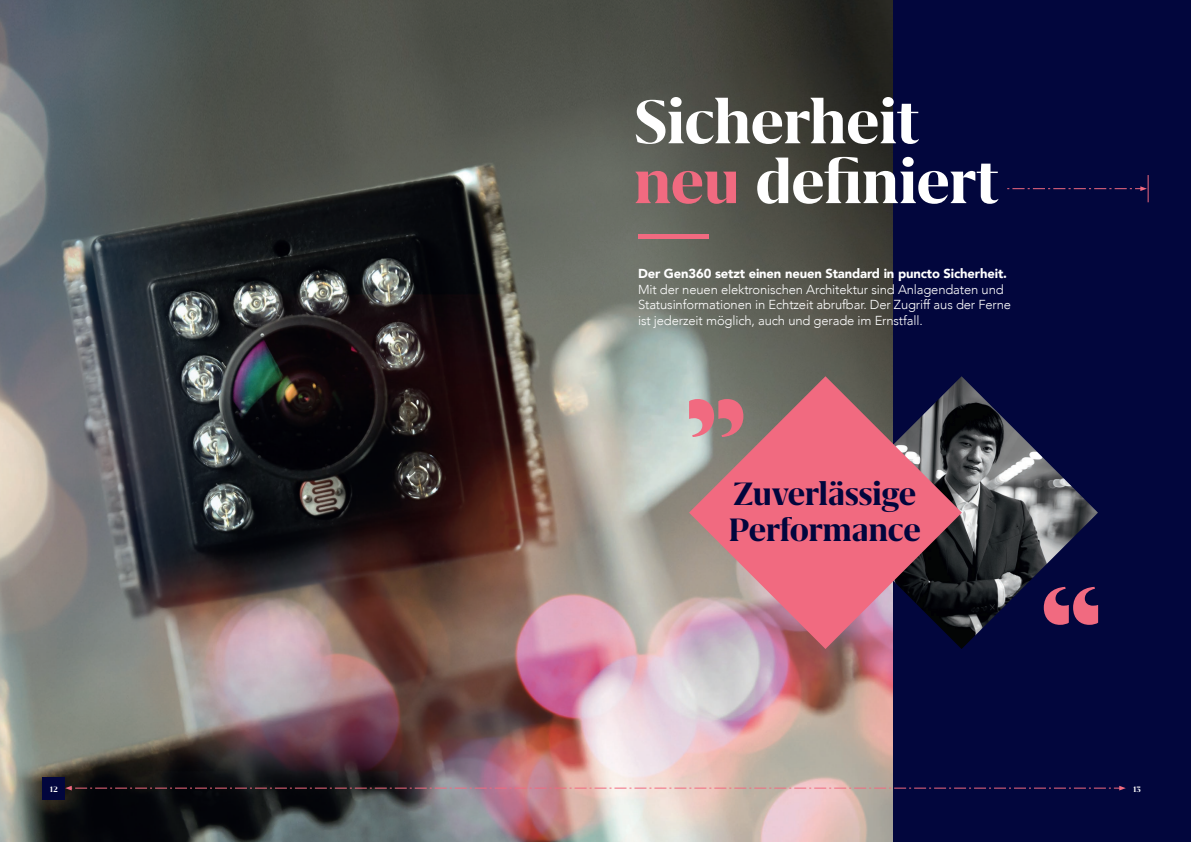
<style>
.page{position:relative;width:1191px;height:842px;background:#fff}
.page>*{position:absolute;margin:0;border:0;box-sizing:border-box;transform-origin:0 0}
.t1{font:700 71.2px/59.8px "Grifo M";letter-spacing:-.01em;color:#fff}
.t2{font:700 37.4px/35.4px "Grifo M";letter-spacing:-.01em;color:#02063d}
.t3{font:300 13px/15.6px "Avenir";letter-spacing:-.01em;color:#fff}
.t4{font:900 13px "Avenir";letter-spacing:-.01em;color:#fff}
.t5{font:700 9px "Grifo M";color:#fff}
.s1{color:#f16a80}
</style>
<div class="page">
<img style="left:0;top:0;width:893px;height:842px">
<div style="left:893px;top:0;width:298px;height:842px;background:#02063d"></div>
<img style="left:962px;top:377px;width:136px;height:272px">
<svg style="left:689px;top:376px;width:273px;height:273px;fill:#f16a80"></svg>
<hr style="left:638px;top:234px;width:70px;height:4px;background:#f16a80">
<svg style="left:65px;top:786px;width:1060px;height:4px"></svg>
<div style="left:43px;top:777px;width:22px;height:22px;background:#02063d"></div>
<svg style="left:1007px;top:175px;width:141px;height:27px"></svg>
<svg style="left:1043px;top:587px;width:55px;height:38px"></svg>
<svg style="left:689px;top:399px;width:54px;height:38px"></svg>
<h1 class="t1" style="left:634px;top:91px;width:366px">Sicherheit <span class="s1">neu</span> definiert</h1>
<p class="t4" style="left:638px;top:262px;width:370px">Der Gen360 setzt einen neuen Standard in puncto Sicherheit.</p>
<p class="t3" style="left:638px;top:281px;width:374px">Mit der neuen elektronischen Architektur sind Anlagendaten und<br>Statusinformationen in Echtzeit abrufbar. Der Zugriff aus der Ferne ist jederzeit möglich, auch und gerade im Ernstfall.</p>
<h2 class="t2" style="left:728px;top:476px;width:194px">Zuverlässige<br>Performance</h2>
<p class="t5" style="left:50px;top:784px;width:9px">12</p>
<p class="t5" style="left:1133px;top:784px;width:9px">13</p>
</div>
